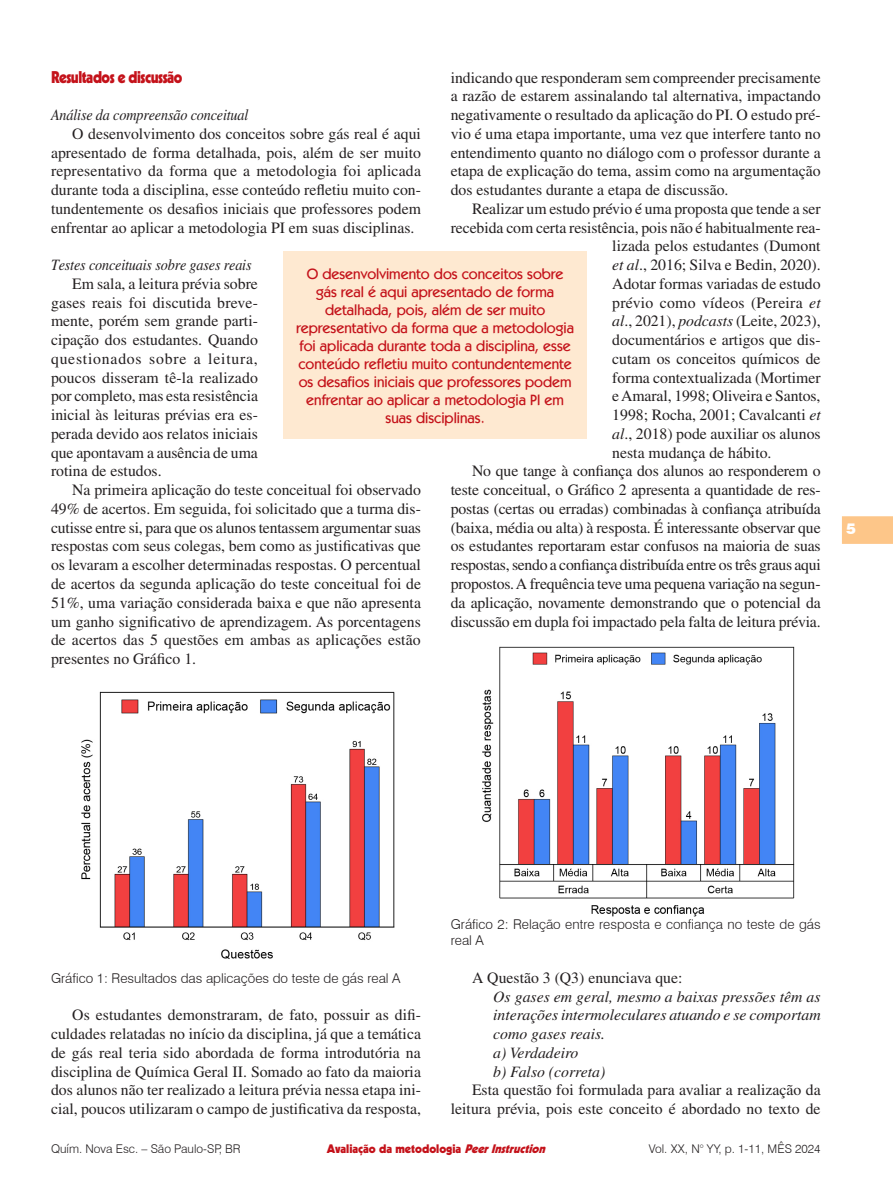
<style>
.page{position:relative;width:893px;height:1191px;background:#fff}
.page>*{position:absolute;margin:0;border:0;box-sizing:border-box;transform-origin:0 0}
.Seção{font:900 16.5px "Kabel LT Std";letter-spacing:-.03em;color:#c4121a;scale:.9 1}
.t1{font:15.75px/18.8px "Times LT Std";color:#231f20;text-align:justify}
.Sub_sub_seção{font:italic 15.75px/18.8px "Times LT Std";letter-spacing:-.01em;color:#231f20;text-align:justify}
.Sub_sub_seção-2{font:italic 15.75px "Times LT Std";letter-spacing:-.01em;color:#231f20;scale:.9 1}
.Olho{font:500 15px/18px "Kabel IT Cby BT";color:#c4121a;text-align:center}
.t2{font:900 15px "Swiss 721 BT";color:#fff}
.Figura{font:300 13.5px/16.2px "Swiss 721 BT";color:#231f20}
.t3{font:300 12px "Swiss 721 BT";color:#231f20}
.t4{font:900 12px "Kabel LT Std";color:#c4121a}
.s1{font-style:italic}
</style>
<div class="page">
<svg style="left:842px;top:516px;width:51px;height:28px"></svg>
<div style="left:283px;top:251px;width:304px;height:188px;background:#fee9d1"></div>
<img style="left:81px;top:691px;width:314px;height:268px">
<img style="left:482px;top:646px;width:313px;height:271px">
<p class="Seção" style="left:51px;top:66px;width:148px">Resultados e discussão</p>
<p class="Sub_sub_seção-2" style="left:51px;top:106px;width:221px">Análise da compreensão conceitual</p>
<p class="t1" style="left:51px;top:124px;width:371px;text-indent:21px">O desenvolvimento dos conceitos sobre gás real é aqui apresentado de forma detalhada, pois, além de ser muito representativo da forma que a metodologia foi aplicada durante toda a disciplina, esse conteúdo refletiu muito con&shy;tundentemente os desafios iniciais que professores podem enfrentar ao aplicar a metodologia PI em suas disciplinas.</p>
<p class="Sub_sub_seção-2" style="left:51px;top:256px;width:224px">Testes conceituais sobre gases reais</p>
<p class="t1" style="left:51px;top:274px;width:209px;text-indent:21px">Em sala, a leitura prévia sobre gases reais foi discutida breve&shy;mente, porém sem grande parti&shy;cipação dos estudantes. Quando questionados sobre a leitura, poucos disseram tê-la realizado por completo, mas esta resistência inicial às leituras prévias era es&shy;perada devido aos relatos iniciais que apontavam a ausência de uma rotina de estudos.</p>
<p class="t1" style="left:51px;top:480px;width:371px;text-indent:21px">Na primeira aplicação do teste conceitual foi observado 49% de acertos. Em seguida, foi solicitado que a turma dis&shy;cutisse entre si, para que os alunos tentassem argumentar suas respostas com seus colegas, bem como as justificativas que os levaram a escolher determinadas respostas. O percentual de acertos da segunda aplicação do teste conceitual foi de 51%, uma variação considerada baixa e que não apresenta um ganho significativo de aprendizagem. As porcentagens de acertos das 5 questões em ambas as aplicações estão presentes no Gráfico 1.</p>
<p class="t1" style="left:451px;top:68px;width:371px">indicando que responderam sem compreender precisamente a razão de estarem assinalando tal alternativa, impactando negativamente o resultado da aplicação do PI. O estudo pré&shy;vio é uma etapa importante, uma vez que interfere tanto no entendimento quanto no diálogo com o professor durante a etapa de explicação do tema, assim como na argumentação dos estudantes durante a etapa de discussão.</p>
<p class="t1" style="left:472px;top:199px;width:350px">Realizar um estudo prévio é uma proposta que tende a ser</p>
<p class="t1" style="left:451px;top:218px;width:371px">recebida com certa resistência, pois não é habitualmente rea-</p>
<p class="t1" style="left:612px;top:237px;width:210px">lizada pelos estudantes (Dumont</p>
<p class="t1" style="left:612px;top:255px;width:210px"><span class="s1">et al</span>., 2016; Silva e Bedin, 2020).</p>
<p class="t1" style="left:612px;top:274px;width:210px">Adotar formas variadas de estudo</p>
<p class="t1" style="left:612px;top:293px;width:210px">prévio como vídeos (Pereira <span class="s1">et</span></p>
<p class="t1" style="left:612px;top:312px;width:210px"><span class="s1">al</span>., 2021), <span class="s1">podcasts</span> (Leite, 2023),</p>
<p class="t1" style="left:612px;top:330px;width:210px">documentários e artigos que dis-</p>
<p class="t1" style="left:612px;top:349px;width:210px">cutam os conceitos químicos de</p>
<p class="t1" style="left:612px;top:368px;width:210px">forma contextualizada (Mortimer</p>
<p class="t1" style="left:612px;top:387px;width:210px">e Amaral, 1998; Oliveira e Santos,</p>
<p class="t1" style="left:612px;top:405px;width:210px">1998; Rocha, 2001; Cavalcanti <span class="s1">et</span></p>
<p class="t1" style="left:612px;top:424px;width:210px"><span class="s1">al</span>., 2018) pode auxiliar os alunos</p>
<p class="t1" style="left:612px;top:443px;width:161px">nesta mudança de hábito.</p>
<p class="t1" style="left:451px;top:462px;width:371px;text-indent:21px">No que tange à confiança dos alunos ao responderem o teste conceitual, o Gráfico 2 apresenta a quantidade de res&shy;postas (certas ou erradas) combinadas à confiança atribuída (baixa, média ou alta) à resposta. É interessante observar que os estudantes reportaram estar confusos na maioria de suas respostas, sendo a confiança distribuída entre os três graus aqui propostos. A frequência teve uma pequena variação na segun&shy;da aplicação, novamente demonstrando que o potencial da discussão em dupla foi impactado pela falta de leitura prévia.</p>
<p class="Olho" style="left:296px;top:264px;width:279px">O desenvolvimento dos conceitos sobre gás real é aqui apresentado de forma detalhada, pois, além de ser muito representativo da forma que a metodologia foi aplicada durante toda a disciplina, esse conteúdo refletiu muito contundentemente os desafios iniciais que professores podem enfrentar ao aplicar a metodologia PI em suas disciplinas.</p>
<p class="t2" style="left:846px;top:519px;width:11px">5</p>
<p class="Figura" style="left:51px;top:970px;width:351px">Gráfico 1: Resultados das aplicações do teste de gás real A</p>
<p class="t1" style="left:51px;top:1005px;width:371px;text-indent:21px">Os estudantes demonstraram, de fato, possuir as difi&shy;culdades relatadas no início da disciplina, já que a temática de gás real teria sido abordada de forma introdutória na disciplina de Química Geral II. Somado ao fato da maioria dos alunos não ter realizado a leitura prévia nessa etapa ini&shy;cial, poucos utilizaram o campo de justificativa da resposta,</p>
<p class="Figura" style="left:451px;top:916px;width:371px">Gráfico 2: Relação entre resposta e confiança no teste de gás real A</p>
<p class="t1" style="left:472px;top:968px;width:212px">A Questão 3 (Q3) enunciava que:</p>
<p class="Sub_sub_seção" style="left:493px;top:987px;width:329px">Os gases em geral, mesmo a baixas pressões têm as interações intermoleculares atuando e se comportam como gases reais.</p>
<p class="Sub_sub_seção" style="left:493px;top:1043px;width:87px">a) Verdadeiro</p>
<p class="Sub_sub_seção" style="left:493px;top:1062px;width:113px">b) Falso (correta)</p>
<p class="t1" style="left:451px;top:1080px;width:371px;text-align:right">Esta questão foi formulada para avaliar a realização da leitura prévia, pois este conceito é abordado no texto de</p>
<p class="t3" style="left:51px;top:1141px;width:191px">Quím. Nova Esc. – São Paulo-SP, BR</p>
<p class="t3" style="left:649px;top:1141px;width:173px">Vol. XX, N° YY, p. 1-11, MÊS 2024</p>
<p class="t4" style="left:327px;top:1141px;width:223px">Avaliação da metodologia <span class="s1">PeerInstruction</span></p>
</div>
